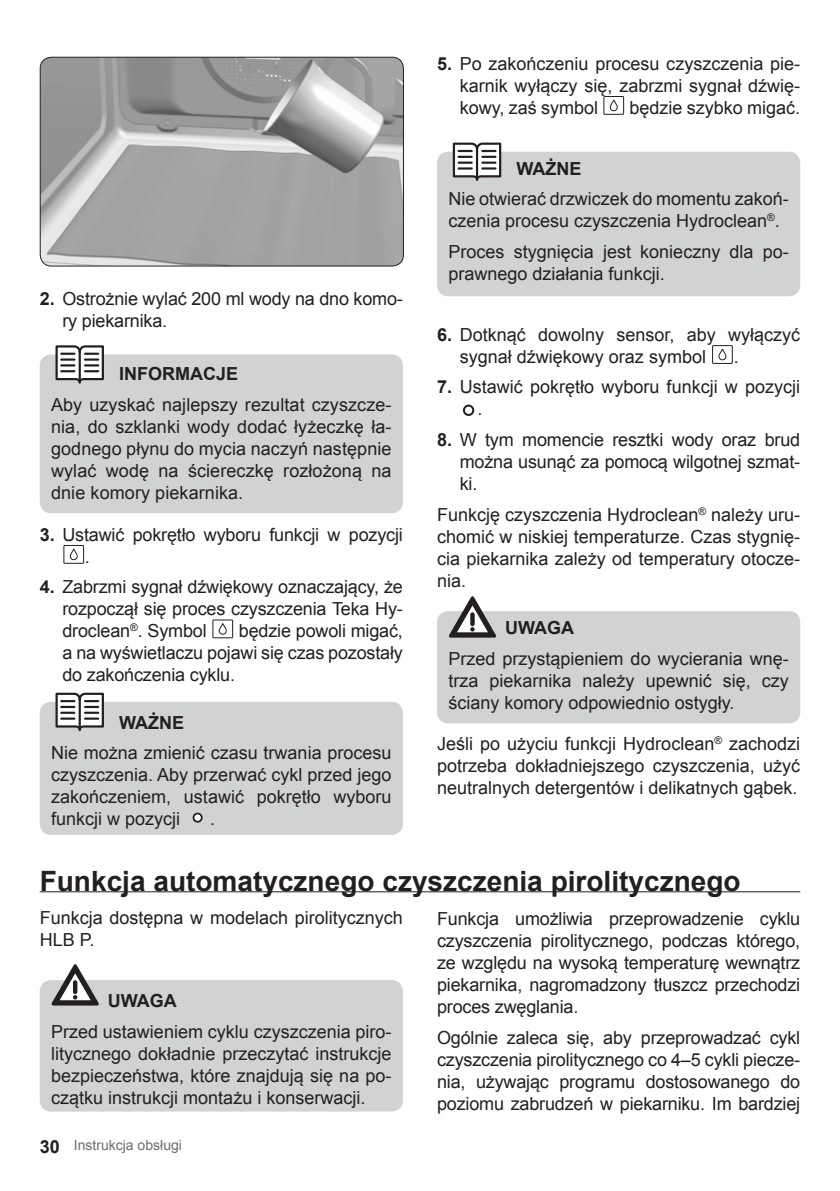
<style>
.page{position:relative;width:840px;height:1191px;background:#fff}
.page>*{position:absolute;margin:0;border:0;box-sizing:border-box;transform-origin:0 0}
.t1{font:700 28px "Arial";color:#231f20}
.t2{font:18px/22px "Arial";color:#231f20;text-align:justify}
.t3{font:700 18px "Arial";color:#231f20}
.t4{font:14px "Arial";color:#6c6d70}
.s1{font-weight:700}
.s2{font-weight:700;font-size:18px;color:#231f20}
</style>
<div class="page">
<div style="left:40px;top:354px;width:363px;height:159px;background:#d1d2d4;border-radius:11px"></div>
<div style="left:437px;top:611px;width:362px;height:112px;background:#d1d2d4;border-radius:11px"></div>
<svg style="left:449px;top:596px;width:47px;height:41px"></svg>
<div style="left:437px;top:152px;width:362px;height:144px;background:#d1d2d4;border-radius:11px"></div>
<svg style="left:451px;top:142px;width:51px;height:39px"></svg>
<hr style="left:475px;top:149px;width:3px;height:31px;background:#231f20">
<div style="left:40px;top:702px;width:363px;height:133px;background:#d1d2d4;border-radius:11px"></div>
<svg style="left:55px;top:692px;width:49px;height:39px"></svg>
<hr style="left:79px;top:699px;width:2px;height:30px;background:#231f20">
<svg style="left:54px;top:345px;width:51px;height:39px"></svg>
<hr style="left:79px;top:352px;width:2px;height:30px;background:#231f20">
<div style="left:40px;top:980px;width:363px;height:131px;background:#d1d2d4;border-radius:11px"></div>
<svg style="left:51px;top:964px;width:48px;height:41px"></svg>
<hr style="left:40px;top:891px;width:759px;height:1px;background:#231f20">
<div style="left:63px;top:545px;width:21px;height:19px;border:1px solid #231f20"></div>
<div style="left:70px;top:548px;width:8px;height:12px;border:1px solid #231f20;border-radius:3px"></div>
<div style="left:212px;top:619px;width:21px;height:19px;border:1px solid #231f20"></div>
<div style="left:219px;top:623px;width:8px;height:12px;border:1px solid #231f20;border-radius:3px"></div>
<div style="left:192px;top:812px;width:10px;height:10px;background:#fff;border:2px solid #231f20;border-radius:50%"></div>
<div style="left:603px;top:96px;width:20px;height:19px;border:1px solid #231f20"></div>
<div style="left:609px;top:100px;width:8px;height:11px;border:1px solid #231f20;border-radius:3px"></div>
<svg style="left:712px;top:345px;width:19px;height:18px"></svg>
<div style="left:711px;top:345px;width:21px;height:19px;border:1px solid #231f20"></div>
<div style="left:718px;top:349px;width:8px;height:11px;border:1px solid #231f20;border-radius:3px"></div>
<svg style="left:462px;top:404px;width:12px;height:12px"></svg>
<img style="left:40px;top:57px;width:363px;height:209px">
<div style="left:40px;top:57px;width:364px;height:209px;border:1px solid #231f20;border-radius:11px"></div>
<p class="t2" style="left:459px;top:53px;width:342px;text-indent:-23px"><span class="s1">5.</span> Po zakończeniu procesu czyszczenia pie&shy;karnik wyłączy się, zabrzmi sygnał dźwię&shy;kowy, zaś symbol</p>
<p class="t2" style="left:629px;top:97px;width:172px">będzie szybko migać.</p>
<p class="t2" style="left:62px;top:288px;width:342px;text-indent:-23px"><span class="s1">2.</span> Ostrożnie wylać 200 ml wody na dno komo&shy;ry piekarnika.</p>
<p class="t3" style="left:119px;top:362px;width:120px">INFORMACJE</p>
<p class="t2" style="left:51px;top:394px;width:342px">Aby uzyskać najlepszy rezultat czyszcze&shy;nia, do szklanki wody dodać łyżeczkę ła&shy;godnego płynu do mycia naczyń następnie wylać wodę na ściereczkę rozłożoną na dnie komory piekarnika.</p>
<p class="t2" style="left:85px;top:523px;width:319px;text-indent:-45px"><span class="s1">3.</span> Ustawić pokrętło wyboru funkcji w pozycji .</p>
<p class="t2" style="left:62px;top:576px;width:342px;text-indent:-23px"><span class="s1">4.</span> Zabrzmi sygnał dźwiękowy oznaczający, że rozpoczął się proces czyszczenia Teka Hy&shy;droclean<sup>®</sup>. Symbol</p>
<p class="t2" style="left:62px;top:620px;width:342px;text-indent:176px">będzie powoli migać, a na wyświetlaczu pojawi się czas pozostały do zakończenia cyklu.</p>
<p class="t3" style="left:119px;top:710px;width:66px">WAŻNE</p>
<p class="t2" style="left:51px;top:742px;width:342px">Nie można zmienić czasu trwania procesu czyszczenia. Aby przerwać cykl przed jego zakończeniem, ustawić pokrętło wyboru funkcji w pozycji</p>
<p class="t2" style="left:210px;top:808px;width:7px">.</p>
<p class="t3" style="left:516px;top:157px;width:66px">WAŻNE</p>
<p class="t2" style="left:448px;top:188px;width:342px">Nie otwierać drzwiczek do momentu zakoń&shy;czenia procesu czyszczenia Hydroclean<sup>®</sup>.</p>
<p class="t2" style="left:448px;top:241px;width:342px">Proces stygnięcia jest konieczny dla po&shy;prawnego działania funkcji.</p>
<p class="t2" style="left:459px;top:324px;width:342px;text-indent:-23px"><span class="s1">6.</span> Dotknąć dowolny sensor, aby wyłączyć sygnał dźwiękowy oraz symbol</p>
<p class="t2" style="left:733px;top:346px;width:7px">.</p>
<p class="t2" style="left:477px;top:376px;width:324px;text-indent:-40px"><span class="s1">7.</span> Ustawić pokrętło wyboru funkcji w pozycji .</p>
<p class="t2" style="left:459px;top:429px;width:342px;text-indent:-23px"><span class="s1">8.</span> W tym momencie resztki wody oraz brud można usunąć za pomocą wilgotnej szmat&shy;ki.</p>
<p class="t2" style="left:437px;top:503px;width:364px">Funkcję czyszczenia Hydroclean<sup>®</sup> należy uru&shy;chomić w niskiej temperaturze. Czas stygnię&shy;cia piekarnika zależy od temperatury otocze&shy;nia.</p>
<p class="t3" style="left:505px;top:616px;width:70px">UWAGA</p>
<p class="t2" style="left:448px;top:647px;width:342px">Przed przystąpieniem do wycierania wnę&shy;trza piekarnika należy upewnić się, czy ściany komory odpowiednio ostygły.</p>
<p class="t2" style="left:437px;top:733px;width:364px">Jeśli po użyciu funkcji Hydroclean<sup>®</sup> zachodzi potrzeba dokładniejszego czyszczenia, użyć neutralnych detergentów i delikatnych gąbek.</p>
<h1 class="t1" style="left:40px;top:863px;width:702px">Funkcja automatycznego czyszczenia pirolitycznego</h1>
<p class="t2" style="left:40px;top:907px;width:364px">Funkcja dostępna w modelach pirolitycznych<br>HLB P.</p>
<p class="t2" style="left:437px;top:908px;width:364px">Funkcja umożliwia przeprowadzenie cyklu czyszczenia pirolitycznego, podczas którego, ze względu na wysoką temperaturę wewnątrz piekarnika, nagromadzony tłuszcz przechodzi proces zwęglania.</p>
<p class="t2" style="left:437px;top:1026px;width:364px">Ogólnie zaleca się, aby przeprowadzać cykl czyszczenia pirolitycznego co 4–5 cykli piecze&shy;nia, używając programu dostosowanego do poziomu zabrudzeń w piekarniku. Im bardziej</p>
<p class="t3" style="left:108px;top:989px;width:70px">UWAGA</p>
<p class="t2" style="left:51px;top:1020px;width:342px">Przed ustawieniem cyklu czyszczenia piro&shy;litycznego dokładnie przeczytać instrukcje bezpieczeństwa, które znajdują się na po&shy;czątku instrukcji montażu i konserwacji.</p>
<p class="t4" style="left:40px;top:1136px;width:144px"><span class="s2">30</span> Instrukcja obsługi</p>
</div>
